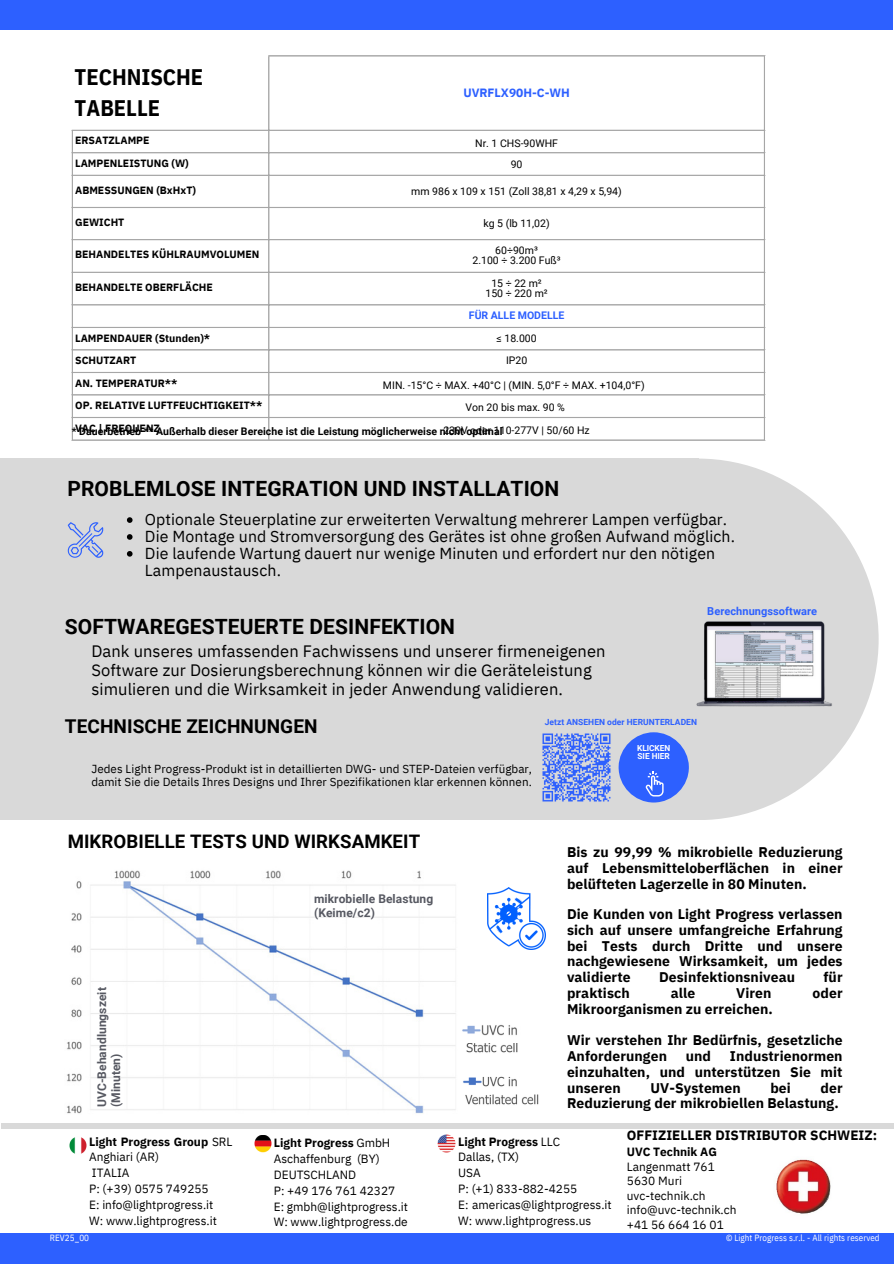
<style>
.page{position:relative;width:894px;height:1264px;background:#fff}
.page>*{position:absolute;margin:0;border:0;box-sizing:border-box;transform-origin:0 0}
.t1{font:700 22.5px/31.5px "IBM Plex Sans Cond";color:#000}
.t2{font:700 21px "Roboto";letter-spacing:.005em;color:#000}
.t3{font:700 19.05px "Roboto";letter-spacing:.005em;color:#000}
.t4{font:700 18.6px "Roboto";letter-spacing:.005em;color:#000}
.t5{font:16.5px/19.2px "IBM Plex Sans";letter-spacing:.005em;color:#000}
.t6{font:15.9px/16.8px "IBM Plex Sans";letter-spacing:.005em;color:#000}
.t7{font:700 13.95px/15.8px "IBM Plex Sans";letter-spacing:.005em;color:#000;text-align:justify}
.t8{font:700 13.5px "IBM Plex Sans";color:#000}
.t9{font:700 12px/14px "Roboto";letter-spacing:.005em;color:#575962}
.t10{font:700 12px "IBM Plex Sans";color:#2d60ff}
.t11{font:11.85px/14.7px "IBM Plex Sans";color:#000}
.t12{font:700 11.85px/15.9px "IBM Plex Sans";color:#000}
.t13{font:11.7px/13.5px "IBM Plex Sans";letter-spacing:.005em;color:#000}
.t14{font:700 10.95px "Roboto";letter-spacing:.005em;color:#2d60ff}
.t15{font:10.5px "Roboto";color:#000}
.t16{font:700 10.5px "IBM Plex Sans";color:#000}
.t17{font:700 10.5px "Roboto";letter-spacing:.005em;color:#000}
.t18{font:700 10.5px "Roboto";color:#2d60ff}
.t19{font:9px "IBM Plex Sans Cond";letter-spacing:.005em;color:#fff}
.t20{font:700 8.4px "Roboto";letter-spacing:.005em;color:#2d60ff}
.t21{font:700 8.25px/8.2px "Roboto";color:#fff}
.s1{font-weight:400}
.s2{font-weight:700}
</style>
<div class="page">
<div style="left:0;top:0;width:892px;height:30px;background:#2d60ff"></div>
<div style="left:0;top:458px;width:698px;height:362px;background:#d9d9d9"></div>
<hr style="left:72px;top:131px;width:1px;height:308px;background:#a6a6a6">
<hr style="left:268px;top:57px;width:1px;height:382px;background:#a6a6a6">
<hr style="left:763px;top:57px;width:1px;height:382px;background:#a6a6a6">
<hr style="left:268px;top:55px;width:496px;height:2px;background:#a6a6a6">
<hr style="left:72px;top:130px;width:692px;height:1px;background:#a6a6a6">
<hr style="left:72px;top:152px;width:692px;height:1px;background:#a6a6a6">
<hr style="left:72px;top:175px;width:692px;height:1px;background:#a6a6a6">
<hr style="left:72px;top:207px;width:692px;height:1px;background:#a6a6a6">
<hr style="left:72px;top:239px;width:692px;height:1px;background:#a6a6a6">
<hr style="left:72px;top:272px;width:692px;height:1px;background:#a6a6a6">
<hr style="left:72px;top:304px;width:692px;height:1px;background:#a6a6a6">
<hr style="left:72px;top:327px;width:692px;height:1px;background:#a6a6a6">
<hr style="left:72px;top:349px;width:692px;height:1px;background:#a6a6a6">
<hr style="left:72px;top:372px;width:692px;height:1px;background:#a6a6a6">
<hr style="left:72px;top:394px;width:692px;height:1px;background:#a6a6a6">
<hr style="left:72px;top:417px;width:692px;height:1px;background:#a6a6a6">
<hr style="left:72px;top:439px;width:692px;height:1px;background:#a6a6a6">
<div style="left:516px;top:458px;width:362px;height:362px;background:#d9d9d9;border-radius:50%"></div>
<img style="left:67px;top:522px;width:37px;height:36px">
<svg style="left:618px;top:732px;width:71px;height:70px"></svg>
<img style="left:542px;top:733px;width:69px;height:69px">
<img style="left:696px;top:621px;width:136px;height:86px">
<img style="left:487px;top:887px;width:59px;height:62px">
<img style="left:67px;top:870px;width:389px;height:244px">
<img style="left:466px;top:1043px;width:52px;height:10px">
<img style="left:465px;top:1094px;width:74px;height:11px">
<img style="left:463px;top:1076px;width:54px;height:11px">
<img style="left:462px;top:1024px;width:55px;height:12px">
<div style="left:1px;top:1122px;width:892px;height:6px;background:#d9d9d9"></div>
<div style="left:0;top:1232px;width:893px;height:31px;background:#2d60ff"></div>
<img style="left:69px;top:1137px;width:18px;height:17px">
<img style="left:254px;top:1135px;width:17px;height:17px">
<img style="left:437px;top:1134px;width:18px;height:18px">
<svg style="left:127px;top:517px;width:5px;height:6px"></svg>
<svg style="left:127px;top:534px;width:5px;height:6px"></svg>
<svg style="left:127px;top:551px;width:5px;height:5px"></svg>
<img style="left:776px;top:1159px;width:55px;height:55px">
<p class="t1" style="left:75px;top:60px;width:130px">TECHNISCHE<br>TABELLE</p>
<p class="t10" style="left:463px;top:85px;width:108px">UVRFLX90H-C-WH</p>
<p class="t16" style="left:75px;top:134px;width:76px">ERSATZLAMPE</p>
<p class="t15" style="left:475px;top:137px;width:84px">Nr. 1 CHS-90WHF</p>
<p class="t16" style="left:75px;top:156px;width:115px">LAMPENLEISTUNG (W)</p>
<p class="t15" style="left:510px;top:158px;width:13px">90</p>
<p class="t16" style="left:75px;top:183px;width:122px">ABMESSUNGEN (BxHxT)</p>
<p class="t15" style="left:411px;top:185px;width:212px">mm 986 x 109 x 151 (Zoll 38,81 x 4,29 x 5,94)</p>
<p class="t16" style="left:75px;top:215px;width:51px">GEWICHT</p>
<p class="t15" style="left:483px;top:217px;width:68px">kg 5 (lb 11,02)</p>
<p class="t16" style="left:75px;top:247px;width:186px">BEHANDELTES KÜHLRAUMVOLUMEN</p>
<p class="t15" style="left:495px;top:244px;width:44px">60÷90m³</p>
<p class="t15" style="left:472px;top:255px;width:90px">2.100 ÷ 3.200 Fuß³</p>
<p class="t16" style="left:75px;top:280px;width:139px">BEHANDELTE OBERFLÄCHE</p>
<p class="t15" style="left:491px;top:277px;width:52px">15 ÷ 22 m²</p>
<p class="t15" style="left:485px;top:287px;width:64px">150 ÷ 220 m²</p>
<p class="t18" style="left:469px;top:309px;width:97px">FÜR ALLE MODELLE</p>
<p class="t16" style="left:75px;top:331px;width:136px">LAMPENDAUER (Stunden)*</p>
<p class="t15" style="left:496px;top:332px;width:42px">≤ 18.000</p>
<p class="t16" style="left:75px;top:353px;width:63px">SCHUTZART</p>
<p class="t15" style="left:506px;top:354px;width:23px">IP20</p>
<p class="t16" style="left:75px;top:376px;width:104px">AN. TEMPERATUR**</p>
<p class="t15" style="left:383px;top:379px;width:263px">MIN. -15°C ÷ MAX. +40°C | (MIN. 5,0°F ÷ MAX. +104,0°F)</p>
<p class="t16" style="left:75px;top:398px;width:189px">OP. RELATIVE LUFTFEUCHTIGKEIT**</p>
<p class="t15" style="left:465px;top:401px;width:101px">Von 20 bis max. 90 %</p>
<p class="t16" style="left:75px;top:421px;width:86px">VAC | FREQUENZ</p>
<p class="t15" style="left:443px;top:424px;width:148px">230V oder 110-277V | 50/60 Hz</p>
<p class="t17" style="left:72px;top:425px;width:432px">* Dauerbetrieb ** Außerhalb dieser Bereiche ist die Leistung möglicherweise nicht optimal</p>
<p class="t2" style="left:67px;top:476px;width:493px">PROBLEMLOSE INTEGRATION UND INSTALLATION</p>
<h6 class="t6" style="left:145px;top:511px;width:583px">Optionale Steuerplatine zur erweiterten Verwaltung mehrerer Lampen verfügbar.</h6>
<p class="t6" style="left:145px;top:527px;width:591px">Die Montage und Stromversorgung des Gerätes ist ohne großen Aufwand möglich.</p>
<h6 class="t6" style="left:145px;top:544px;width:571px">Die laufende Wartung dauert nur wenige Minuten und erfordert nur den nötigen<br>Lampenaustausch.</h6>
<p class="t2" style="left:65px;top:614px;width:392px">SOFTWAREGESTEUERTE DESINFEKTION</p>
<h5 class="t5" style="left:91px;top:641px;width:515px">Dank unseres umfassenden Fachwissens und unserer firmeneigenen<br>Software zur Dosierungsberechnung können wir die Geräteleistung simulieren und die Wirksamkeit in jeder Anwendung validieren.</h5>
<p class="t3" style="left:65px;top:715px;width:254px">TECHNISCHE ZEICHNUNGEN</p>
<p class="t13" style="left:91px;top:761px;width:442px">Jedes Light Progress-Produkt ist in detaillierten DWG- und STEP-Dateien verfügbar, damit Sie die Details Ihres Designs und Ihrer Spezifikationen klar erkennen können.</p>
<p class="t20" style="left:544px;top:717px;width:154px">Jetzt ANSEHEN oder HERUNTERLADEN</p>
<h1 class="t21" style="left:637px;top:743px;width:35px">KLICKEN<br>SIE HIER</h1>
<p class="t14" style="left:707px;top:604px;width:111px">Berechnungssoftware</p>
<p class="t4" style="left:68px;top:830px;width:354px">MIKROBIELLE TESTS UND WIRKSAMKEIT</p>
<p class="t9" style="left:95px;top:1107px;width:121px;rotate:-90deg">UVC-Behandlungszeit (Minuten)</p>
<h1 class="t12" style="left:89px;top:1133px;width:145px">Light Progress Group <span class="s1">SRL<br>Anghiari (AR)</span></h1>
<h3 class="t11" style="left:92px;top:1165px;width:39px">ITALIA</h3>
<h1 class="t11" style="left:89px;top:1181px;width:121px">P: (+39) 0575 749255</h1>
<p class="t11" style="left:89px;top:1197px;width:126px">E: info@lightprogress.it</p>
<h6 class="t11" style="left:89px;top:1213px;width:129px">W: www.lightprogress.it</h6>
<p class="t9" style="left:314px;top:891px;width:121px">mikrobielle Belastung (Keime/c2)</p>
<p class="t11" style="left:274px;top:1134px;width:118px;line-height:15.9px"><span class="s2">Light Progress</span> GmbH<br>Aschaffenburg (BY)<br>DEUTSCHLAND</p>
<p class="t11" style="left:274px;top:1182px;width:123px">P: +49 176 761 42327</p>
<p class="t11" style="left:274px;top:1198px;width:136px">E: gmbh@lightprogress.it</p>
<p class="t11" style="left:274px;top:1214px;width:135px">W: www.lightprogress.de</p>
<h5 class="t7" style="left:567px;top:844px;width:277px">Bis zu 99,99 % mikrobielle Reduzierung auf Lebensmitteloberflächen in einer belüfteten Lagerzelle in 80 Minuten.</h5>
<h5 class="t7" style="left:567px;top:906px;width:277px">Die Kunden von Light Progress verlassen sich auf unsere umfangreiche Erfahrung bei Tests durch Dritte und unsere nachgewiesene Wirksamkeit, um jedes validierte</h5>
<h5 class="t7" style="left:659px;top:969px;width:137px">Desinfektionsniveau</h5>
<h5 class="t7" style="left:823px;top:969px;width:21px">für</h5>
<h5 class="t7" style="left:567px;top:984px;width:64px">praktisch</h5>
<h5 class="t7" style="left:670px;top:984px;width:26px">alle</h5>
<h5 class="t7" style="left:736px;top:984px;width:37px">Viren</h5>
<h5 class="t7" style="left:812px;top:984px;width:32px">oder</h5>
<h5 class="t7" style="left:567px;top:1000px;width:207px">Mikroorganismen zu erreichen.</h5>
<p class="t7" style="left:567px;top:1032px;width:277px">Wir verstehen Ihr Bedürfnis, gesetzliche<br>Anforderungen</p>
<p class="t7" style="left:567px;top:1047px;width:277px;text-indent:163px">Industrienormen einzuhalten, und unterstützen Sie mit unseren</p>
<p class="t7" style="left:685px;top:1047px;width:27px">und</p>
<p class="t7" style="left:650px;top:1079px;width:92px">UV-Systemen</p>
<p class="t7" style="left:770px;top:1079px;width:22px">bei</p>
<p class="t7" style="left:820px;top:1079px;width:24px">der</p>
<p class="t7" style="left:567px;top:1095px;width:273px">Reduzierung der mikrobiellen Belastung.</p>
<p class="t12" style="left:458px;top:1133px;width:103px">Light Progress <span class="s1">LLC</span></p>
<p class="t11" style="left:458px;top:1149px;width:62px">Dallas, (TX)</p>
<p class="t11" style="left:458px;top:1165px;width:24px">USA</p>
<h2 class="t11" style="left:458px;top:1181px;width:121px">P: (+1) 833-882-4255</h2>
<p class="t11" style="left:458px;top:1196px;width:155px;line-height:15.9px">E: americas@lightprogress.it<br>W: www.lightprogress.us</p>
<p class="t8" style="left:626px;top:1126px;width:252px">OFFIZIELLER DISTRIBUTOR SCHWEIZ:</p>
<p class="t11" style="left:626px;top:1143px;width:111px"><span class="s2">UVC Technik AG<br></span>Langenmatt 761<br>5630 Muri uvc-technik.ch info@uvc-technik.ch</p>
<p class="t11" style="left:626px;top:1217px;width:98px">+41 56 664 16 01</p>
<p class="t19" style="left:50px;top:1232px;width:41px">REV25_00</p>
<p class="t19" style="left:725px;top:1232px;width:155px">© Light Progress s.r.l. - All rights reserved</p>
</div>
